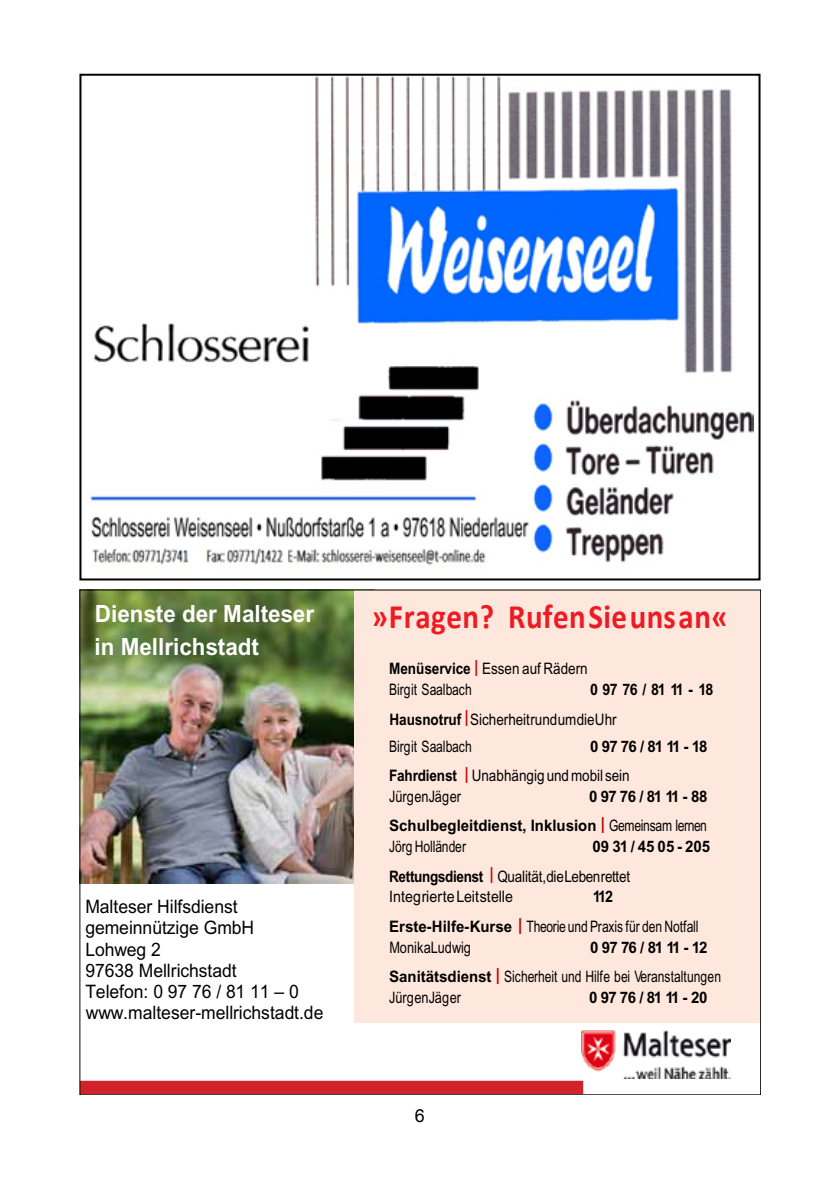
<style>
.page{position:relative;width:840px;height:1191px;background:#fff}
.page>*{position:absolute;margin:0;border:0;box-sizing:border-box;transform-origin:0 0}
.t1{font:700 34.4px "Calibri";letter-spacing:.02em;color:#ed1c24;scale:.9 1}
.t2{font:700 23.8px/33.6px "Arial";color:#fff;scale:.94 1}
.t3{font:18.6px/21.2px "Arial";color:#000;scale:.94 1}
.t4{font:18px "Arial";color:#000}
.t5{font:15.8px/29.2px "Arial";color:#000;scale:.76 1}
.t6{font:700 15.8px/29.2px "Arial";color:#000;text-align:right;scale:.94 1}
.t7{font:700 15.8px/29.2px "Arial";letter-spacing:-.04em;color:#000;scale:.9 1}
.t8{font:700 15.8px/29.2px "Arial";letter-spacing:-.04em;color:#000;scale:.94 1}
.t9{font:15.8px/21px "Arial";color:#000;scale:.85 1}
.t10{font:15.8px "Arial";color:#000;scale:.8 1}
.t11{font:15.8px "Arial";color:#000;scale:.89 1}
.t12{font:700 15.8px "Arial";letter-spacing:-.02em;color:#000;scale:.94 1}
.s1{font-weight:700}
.s2{font-weight:700;color:#c00000}
.s3{color:#c00000}
.s4{font-weight:400}
</style>
<div class="page">
<img style="left:90px;top:77px;width:663px;height:489px">
<div style="left:79px;top:74px;width:681px;height:506px;border:2px solid #000"></div>
<img style="left:81px;top:592px;width:272px;height:291px">
<div style="left:353px;top:590px;width:407px;height:432px;background:#fee7dc"></div>
<div style="left:80px;top:1081px;width:503px;height:13px;background:#d2232a"></div>
<img style="left:581px;top:1030px;width:149px;height:48px">
<h2 class="t2" style="left:94px;top:596px;width:235px">Dienste der Malteser in Mellrichstadt</h2>
<p class="t3" style="left:85px;top:896px;width:254px">Malteser Hilfsdienst gemeinnützige GmbH<br>Lohweg 2<br>97638 Mellrichstadt<br>Telefon: 0 97 76 / 81 11 – 0 www.malteser-mellrichstadt.de</p>
<h1 class="t1" style="left:371px;top:594px;width:397px">»Fragen? RufenSieunsan«</h1>
<p class="t9" style="left:389px;top:658px;width:235px"><span class="s1">Menüservice</span> <span class="s2">|</span> Essen auf Rädern<br>Birgit Saalbach</p>
<p class="t7" style="left:389px;top:675px;width:361px;text-indent:200px">09776/8111-18<br>Hausnotruf <span class="s3">|</span><span class="s4">SicherheitrundumdieUhr</span></p>
<p class="t5" style="left:389px;top:732px;width:110px">Birgit Saalbach</p>
<p class="t8" style="left:389px;top:732px;width:340px;text-indent:201px">09776/8111-18<br>Fahrdienst <span class="s3">|</span> <span class="s4">Unabhängig und mobil sein</span></p>
<p class="t10" style="left:389px;top:787px;width:91px">JürgenJäger</p>
<p class="t6" style="left:389px;top:782px;width:340px">09776/8111-88<br>Schulbegleitdienst, Inklusion <span class="s3">|</span> <span class="s4">Gemeinsam lernen</span></p>
<p class="t5" style="left:389px;top:832px;width:102px">Jörg Holländer</p>
<p class="t6" style="left:389px;top:832px;width:343px;text-align:left;text-indent:203px">09 31/ 45 05 - 205<br>Rettungsdienst <span class="s3">|</span> <span class="s4">Qualität,dieLebenrettet</span></p>
<p class="t11" style="left:389px;top:888px;width:141px">IntegrierteLeitstelle</p>
<p class="t5" style="left:389px;top:882px;width:408px;text-indent:203px"><span class="s1">112<br>Erste-Hilfe-Kurse</span> <span class="s2">|</span> Theorie und Praxis für den Notfall</p>
<p class="t10" style="left:389px;top:938px;width:103px">MonikaLudwig</p>
<p class="t5" style="left:389px;top:932px;width:438px;text-indent:201px"><span class="s1">09776/8111-12<br>Sanitätsdienst</span> <span class="s2">|</span> Sicherheit und Hilfe bei Veranstaltungen</p>
<p class="t10" style="left:389px;top:988px;width:91px">JürgenJäger</p>
<p class="t12" style="left:589px;top:988px;width:127px">09776/8111-20</p>
<p class="t4" style="left:415px;top:1103px;width:12px">6</p>
</div>
